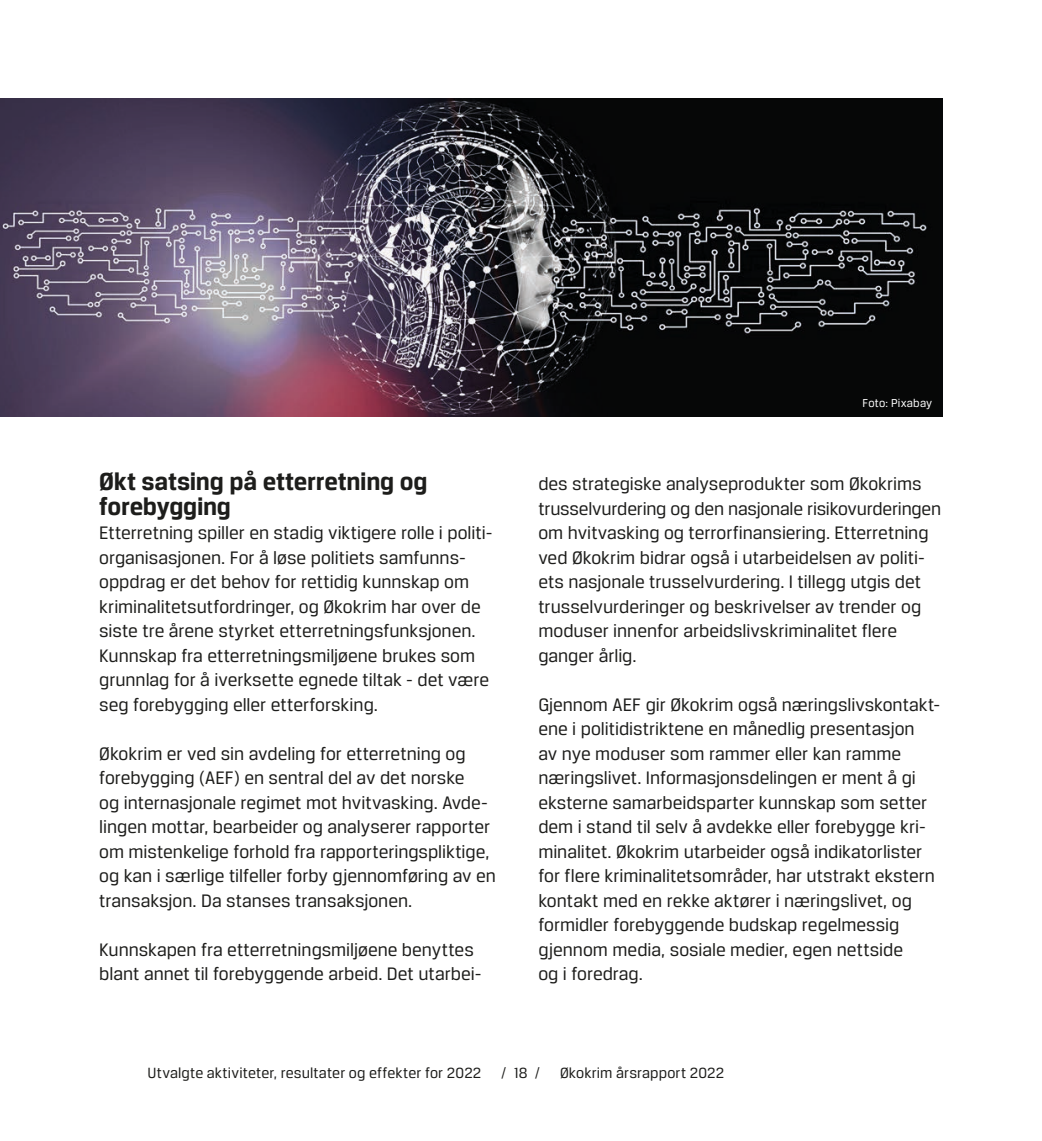
<style>
.page{position:relative;width:1042px;height:1141px;background:#fff}
.page>*{position:absolute;margin:0;border:0;box-sizing:border-box;transform-origin:0 0}
.Overskrift_2{font:700 26.25px/24.5px "Breuer Text";letter-spacing:-.01em;color:#1d1d1b}
.t1{font:19.25px/24.5px "Breuer Text";letter-spacing:-.005em;color:#1d1d1b}
.t2{font:15.75px "Breuer Text";letter-spacing:.01em;color:#1d1d1b}
.Grafetekst{font:12.25px "Breuer Text";letter-spacing:.015em;color:#fff}
</style>
<div class="page">
<img style="left:0;top:98px;width:943px;height:318px">
<p class="Overskrift_2" style="left:99px;top:469px;width:330px">Økt satsing på etterretning og forebygging</p>
<p class="t1" style="left:99px;top:520px;width:395px">Etterretning spiller en stadig viktigere rolle i politi&shy;organisasjonen. For å løse politiets samfunns&shy;oppdrag er det behov for rettidig kunnskap om kriminalitetsutfordringer, og Økokrim har over de siste tre årene styrket etterretningsfunksjonen.<br>Kunnskap fra etterretningsmiljøene brukes som grunnlag for å iverksette egnede tiltak - det være seg forebygging eller etterforsking.</p>
<p class="t1" style="left:99px;top:741px;width:398px">Økokrim er ved sin avdeling for etterretning og forebygging (AEF) en sentral del av det norske<br>og internasjonale regimet mot hvitvasking. Avde&shy;lingen mottar, bearbeider og analyserer rapporter om mistenkelige forhold fra rapporteringspliktige, og kan i særlige tilfeller forby gjennomføring av en transaksjon. Da stanses transaksjonen.</p>
<p class="t1" style="left:99px;top:937px;width:384px">Kunnskapen fra etterretningsmiljøene benyttes blant annet til forebyggende arbeid. Det utarbei-</p>
<p class="Grafetekst" style="left:862px;top:396px;width:71px">Foto: Pixabay</p>
<p class="t1" style="left:538px;top:471px;width:404px">des strategiske analyseprodukter som Økokrims trusselvurdering og den nasjonale risikovurderingen om hvitvasking og terrorfinansiering. Etterretning ved Økokrim bidrar også i utarbeidelsen av politi&shy;ets nasjonale trusselvurdering. I tillegg utgis det trusselvurderinger og beskrivelser av trender og moduser innenfor arbeidslivskriminalitet flere ganger årlig.</p>
<p class="t1" style="left:538px;top:692px;width:403px">Gjennom AEF gir Økokrim også næringslivskontakt&shy;ene i politidistriktene en månedlig presentasjon<br>av nye moduser som rammer eller kan ramme næringslivet. Informasjonsdelingen er ment å gi eksterne samarbeidsparter kunnskap som setter dem i stand til selv å avdekke eller forebygge kri&shy;minalitet. Økokrim utarbeider også indikatorlister for flere kriminalitetsområder, har utstrakt ekstern kontakt med en rekke aktører i næringslivet, og formidler forebyggende budskap regelmessig gjennom media, sosiale medier, egen nettside<br>og i foredrag.</p>
<p class="t2" style="left:148px;top:1064px;width:335px">Utvalgte aktiviteter, resultater og effekter for 2022</p>
<p class="t2" style="left:501px;top:1064px;width:40px">/ 18 /</p>
<p class="t2" style="left:560px;top:1064px;width:166px">Økokrim årsrapport 2022</p>
</div>
